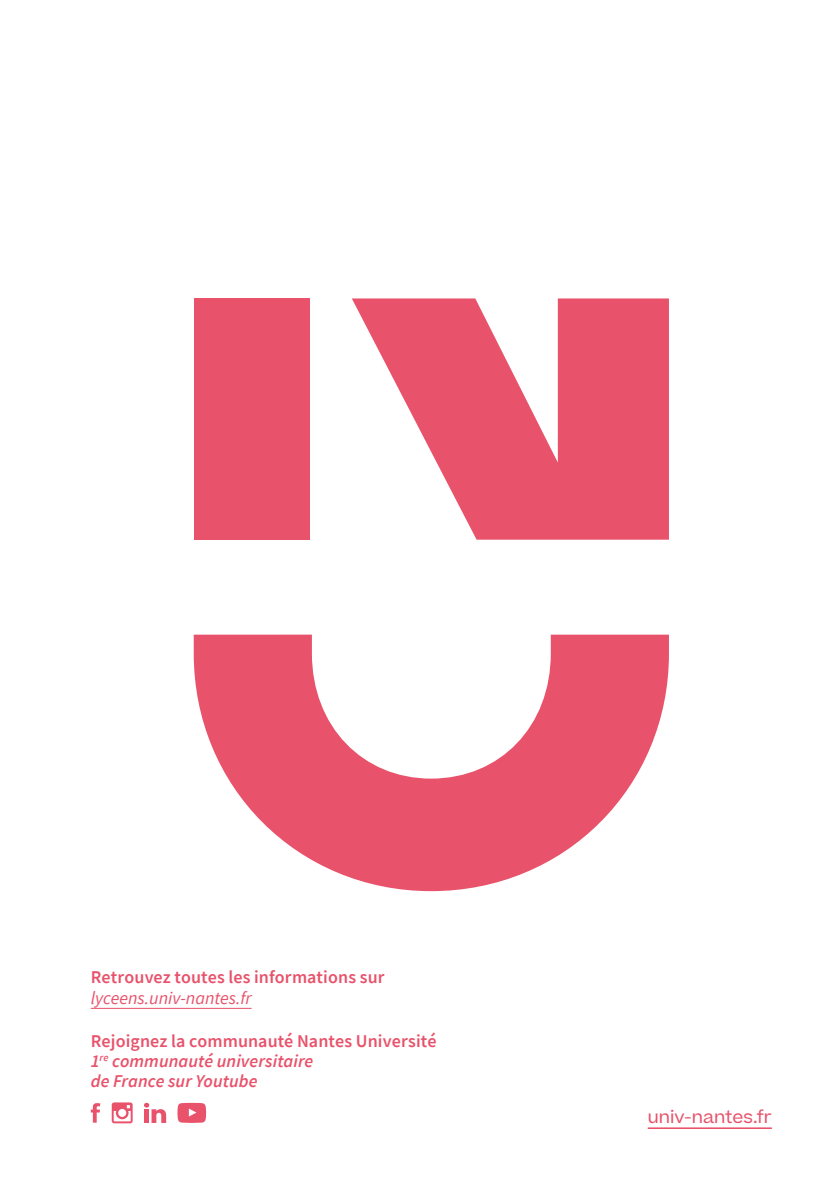
<style>
.page{position:relative;width:840px;height:1191px;background:#fff}
.page>*{position:absolute;margin:0;border:0;box-sizing:border-box;transform-origin:0 0}
.t1{font:italic 600 18px/20px "Source Sans Pro";letter-spacing:.005em;color:#e8526b}
.t2{font:600 18px "Source Sans Pro";letter-spacing:.01em;color:#e8526b}
.t3{font:italic 18px "Source Sans Pro";color:#e8526b}
.t4{font:17px "Beatrice";color:#e8526b}
.s1{font-style:normal}
</style>
<div class="page">
<svg style="left:194px;top:634px;width:474px;height:257px;fill:#e8526b"></svg>
<svg style="left:352px;top:298px;width:316px;height:241px;fill:#e8526b"></svg>
<div style="left:194px;top:298px;width:115px;height:241px;background:#e8526b"></div>
<hr style="left:647px;top:1127px;width:124px;height:2px;background:#e8526b">
<hr style="left:91px;top:1008px;width:160px;height:1px;background:#e8526b">
<svg style="left:112px;top:1102px;width:21px;height:21px"></svg>
<svg style="left:144px;top:1102px;width:22px;height:21px"></svg>
<svg style="left:177px;top:1102px;width:29px;height:21px"></svg>
<svg style="left:91px;top:1103px;width:9px;height:19px"></svg>
<p class="t2" style="left:91px;top:965px;width:295px">Retrouvez toutes les informations sur</p>
<p class="t3" style="left:91px;top:987px;width:162px">lyceens.univ-nantes.fr</p>
<p class="t1" style="left:91px;top:1030px;width:347px"><span class="s1">Rejoignez la communauté Nantes Université<br></span>1<sup>re</sup> communauté universitaire<br>de France sur Youtube</p>
<p class="t4" style="left:647px;top:1105px;width:125px">univ-nantes.fr</p>
</div>
